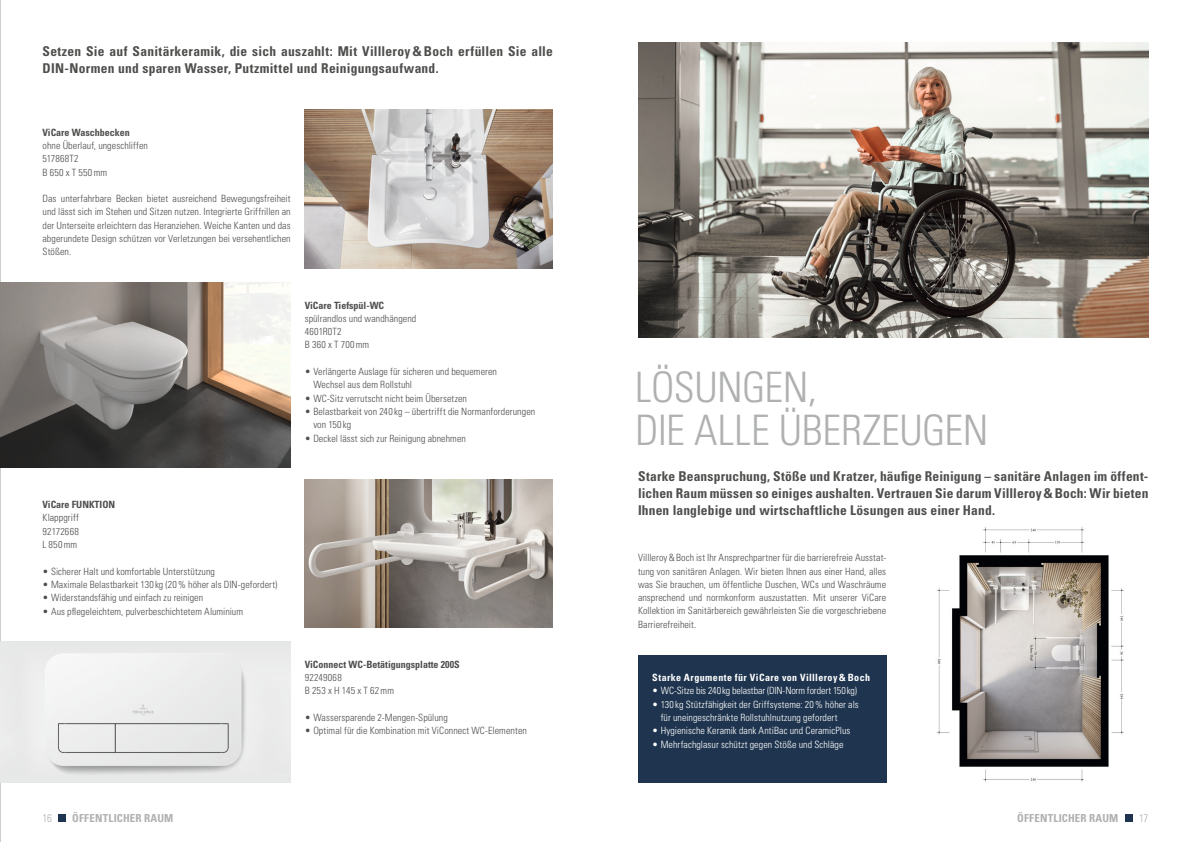
<style>
.page{position:relative;width:1191px;height:842px;background:#fff}
.page>*{position:absolute;margin:0;border:0;box-sizing:border-box;transform-origin:0 0}
.t1{font:300 condensed 42px/43px "Univers LT";letter-spacing:-.01em;color:#afb0b0}
.t2{font:700 condensed 13.5px/17px "Univers LT";letter-spacing:.015em;color:#4e4e4d}
.t3{font:700 condensed 11px "Univers LT";letter-spacing:.01em;color:#afb0b0}
.t4{font:300 condensed 11px "Univers LT";color:#afb0b0}
.t5{font:300 condensed 10px/13.3px "Univers LT";letter-spacing:.005em;color:#4e4e4d}
.t6{font:300 condensed 10px/13.3px "Univers LT";letter-spacing:.005em;color:#fff}
.t7{font:700 condensed 10px "Univers LT";color:#4e4e4d}
.t8{font:300 condensed 10px "Univers LT";letter-spacing:-.015em;color:#fff}
.t9{font:700 condensed 10px "Univers LT";letter-spacing:.04em;color:#fff}
.t10{font:300 condensed 10px/13.3px "Univers LT";letter-spacing:.025em;color:#4e4e4d}
</style>
<div class="page">
<hr style="left:0;top:0;width:1px;height:842px;background:#afb0b0">
<div style="left:1125px;top:814px;width:7px;height:8px;background:#1f354f"></div>
<div style="left:58px;top:814px;width:8px;height:8px;background:#1f354f"></div>
<img style="left:305px;top:109px;width:248px;height:160px">
<img style="left:305px;top:479px;width:248px;height:149px">
<img style="left:0;top:282px;width:291px;height:186px">
<img style="left:0;top:641px;width:291px;height:141px">
<img style="left:638px;top:43px;width:510px;height:295px">
<img style="left:936px;top:527px;width:188px;height:255px">
<div style="left:638px;top:655px;width:248px;height:127px;background:#1f354f"></div>
<h2 class="t2" style="left:43px;top:42px;width:512px">Setzen Sie auf Sanitärkeramik, die sich auszahlt: Mit Villleroy &amp;Boch erfüllen Sie alle<br>DIN-Normen und sparen Wasser, Putzmittel und Reinigungsaufwand.</h2>
<p class="t7" style="left:43px;top:126px;width:89px">ViCare Waschbecken</p>
<p class="t5" style="left:43px;top:139px;width:107px">ohne Überlauf, ungeschliffen<br>517868T2<br>B 650 x T 550mm</p>
<p class="t5" style="left:43px;top:192px;width:250px;text-align:justify">Das unterfahrbare Becken bietet ausreichend Bewegungsfreiheit und lässt sich im Stehen und Sitzen nutzen. Integrierte Griffrillen an der Unterseite erleichtern das Heranziehen. Weiche Kanten und das abgerundete Design schützen vor Verletzungen bei versehentlichen Stößen.</p>
<p class="t7" style="left:305px;top:299px;width:81px">ViCare Tiefspül-WC</p>
<p class="t5" style="left:305px;top:312px;width:113px">spülrandlos und wandhängend<br>4601R0T2<br>B 360 x T 700mm</p>
<p class="t5" style="left:313px;top:365px;width:185px;text-indent:-8px">• Verlängerte Auslage für sicheren und bequemeren<br>Wechsel aus dem Rollstuhl</p>
<p class="t5" style="left:305px;top:391px;width:164px">• WC-Sitz verrutscht nicht beim Übersetzen</p>
<p class="t5" style="left:313px;top:405px;width:223px;text-indent:-8px">• Belastbarkeit von 240 kg – übertrifft die Normanforderungen von 150 kg</p>
<p class="t5" style="left:305px;top:431px;width:163px">• Deckel lässt sich zur Reinigung abnehmen</p>
<p class="t7" style="left:43px;top:498px;width:74px">ViCare FUNKTION</p>
<p class="t5" style="left:43px;top:511px;width:38px;text-align:justify">Klappgriff 92172668<br>L 850mm</p>
<p class="t5" style="left:43px;top:564px;width:174px">• Sicherer Halt und komfortable Unterstützung</p>
<p class="t5" style="left:43px;top:578px;width:236px">• Maximale Belastbarkeit 130 kg (20% höher als DIN-gefordert)</p>
<p class="t5" style="left:43px;top:591px;width:162px">• Widerstandsfähig und einfach zu reinigen</p>
<p class="t5" style="left:43px;top:604px;width:202px">• Aus pflegeleichtem, pulverbeschichtetem Aluminium</p>
<p class="t7" style="left:305px;top:658px;width:156px">ViConnect WC-Betätigungsplatte 200S</p>
<p class="t10" style="left:305px;top:671px;width:91px">92249068<br>B 253 x H 145 x T 62mm</p>
<p class="t5" style="left:305px;top:711px;width:144px">• Wassersparende 2-Mengen-Spülung</p>
<p class="t5" style="left:305px;top:724px;width:224px">• Optimal für die Kombination mit ViConnect WC-Elementen</p>
<h1 class="t1" style="left:635px;top:365px;width:355px">LÖSUNGEN,<br>DIE ALLE ÜBERZEUGEN</h1>
<p class="t2" style="left:638px;top:468px;width:512px;text-align:justify">Starke Beanspruchung, Stöße und Kratzer, häufige Reinigung – sanitäre Anlagen im öffent&shy;lichen Raum müssen so einiges aushalten. Vertrauen Sie darum Villleroy&amp;Boch: Wir bieten Ihnen langlebige und wirtschaftliche Lösungen aus einer Hand.</p>
<p class="t5" style="left:638px;top:551px;width:250px;text-align:justify">Villleroy&amp;Boch ist Ihr Ansprechpartner für die barrierefreie Ausstat&shy;tung von sanitären Anlagen. Wir bieten Ihnen aus einer Hand, alles was Sie brauchen, um öffentliche Duschen, WCs und Waschräume ansprechend und normkonform auszustatten. Mit unserer ViCare Kollektion im Sanitärbereich gewährleisten Sie die vorgeschriebene Barrierefreiheit.</p>
<p class="t9" style="left:652px;top:671px;width:219px">Starke Argumente für ViCare von Villleroy &amp; Boch</p>
<p class="t8" style="left:652px;top:685px;width:206px">• WC-Sitze bis 240kg belastbar (DIN-Norm fordert 150kg)</p>
<p class="t6" style="left:660px;top:697px;width:199px;text-indent:-8px">• 130 kg Stützfähigkeit der Griffsysteme: 20% höher als für uneingeschränkte Rollstuhlnutzung gefordert</p>
<p class="t6" style="left:652px;top:724px;width:200px">• Hygienische Keramik dank AntiBac und CeramicPlus</p>
<p class="t6" style="left:652px;top:737px;width:193px">• Mehrfachglasur schützt gegen Stöße und Schläge</p>
<p class="t4" style="left:43px;top:812px;width:11px">16</p>
<p class="t3" style="left:72px;top:812px;width:103px">ÖFFENTLICHER RAUM</p>
<p class="t3" style="left:1017px;top:812px;width:103px">ÖFFENTLICHER RAUM</p>
<p class="t4" style="left:1139px;top:812px;width:11px">17</p>
</div>
